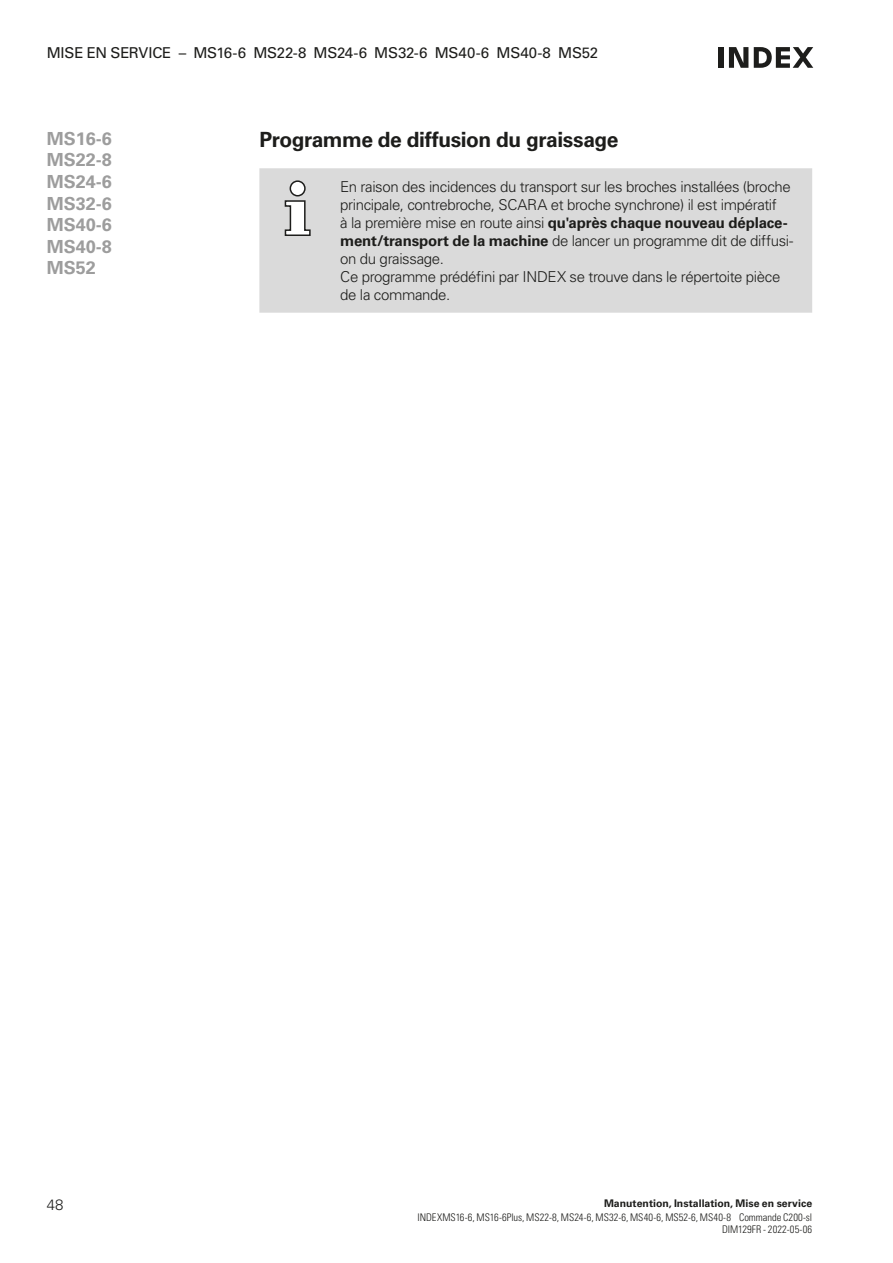
<style>
.page{position:relative;width:893px;height:1263px;background:#fff}
.page>*{position:absolute;margin:0;border:0;box-sizing:border-box;transform-origin:0 0}
.Titel_2{font:700 21px "INDEX Univers";letter-spacing:-.025em;color:#1d1d1b}
.T-Untertitel{font:700 18px/21.6px "INDEX Univers";color:#9d9d9d;text-align:justify}
.Text{font:300 15px/18px "INDEX Univers";letter-spacing:-.025em;color:#1d1d1b}
.t1{font:15px "INDEX Univers";letter-spacing:-.02em;color:#1d1d1b}
.t2{font:300 condensed 10.5px "INDEX Univers";color:#1d1d1b}
.t3{font:700 10.5px "INDEX Univers";color:#1d1d1b}
.s1{font-weight:700}
</style>
<div class="page">
<svg style="left:728px;top:47px;width:26px;height:21px"></svg>
<div style="left:719px;top:47px;width:5px;height:21px;background:#1d1d1b"></div>
<svg style="left:729px;top:47px;width:19px;height:21px"></svg>
<svg style="left:754px;top:47px;width:59px;height:21px"></svg>
<div style="left:259px;top:168px;width:553px;height:145px;background:#dadada"></div>
<svg style="left:285px;top:200px;width:26px;height:36px"></svg>
<div style="left:290px;top:181px;width:15px;height:15px;background:#fff;border-radius:50%"></div>
<div style="left:290px;top:180px;width:16px;height:16px;border:2px solid #1d1d1b;border-radius:50%"></div>
<p class="t1" style="left:47px;top:43px;width:22px">MISE</p>
<p class="t1" style="left:87px;top:43px;width:34px">EN SER</p>
<p class="t1" style="left:139px;top:43px;width:18px">VICE</p>
<p class="t1" style="left:179px;top:43px;width:421px">– MS16-6 MS22-8 MS24-6 MS32-6 MS40-6 MS40-8 MS52</p>
<p class="T-Untertitel" style="left:47px;top:128px;width:67px">MS16-6<br>MS22-8<br>MS24-6<br>MS32-6<br>MS40-6<br>MS40-8<br>MS52</p>
<p class="Titel_2" style="left:259px;top:127px;width:360px">Programme de diffusion du graissage</p>
<p class="Text" style="left:340px;top:178px;width:455px">En raison des incidences du transport sur les broches installées (broche principale, contrebroche, SCARA et broche synchrone) il est impératif<br>à la première mise en route ainsi <span class="s1">qu'après chaque nouveau déplace&shy;ment/transport de la machine</span> de lancer un programme dit de diffusi&shy;on du graissage.</p>
<p class="Text" style="left:340px;top:268px;width:442px">Ce programme prédéfini par INDEX se trouve dans le répertoite pièce de la commande.</p>
<p class="Text" style="left:47px;top:1196px;width:18px">48</p>
<p class="t3" style="left:604px;top:1197px;width:210px">Manutention, Installation, Mise en service</p>
<p class="t2" style="left:722px;top:1223px;width:92px">DIM129FR - 2022-05-06</p>
<p class="t2" style="left:418px;top:1210px;width:396px">INDEXMS16-6, MS16-6Plus, MS22-8, MS24-6, MS32-6, MS40-6, MS52-6, MS40-8 Commande C200-sl</p>
</div>
